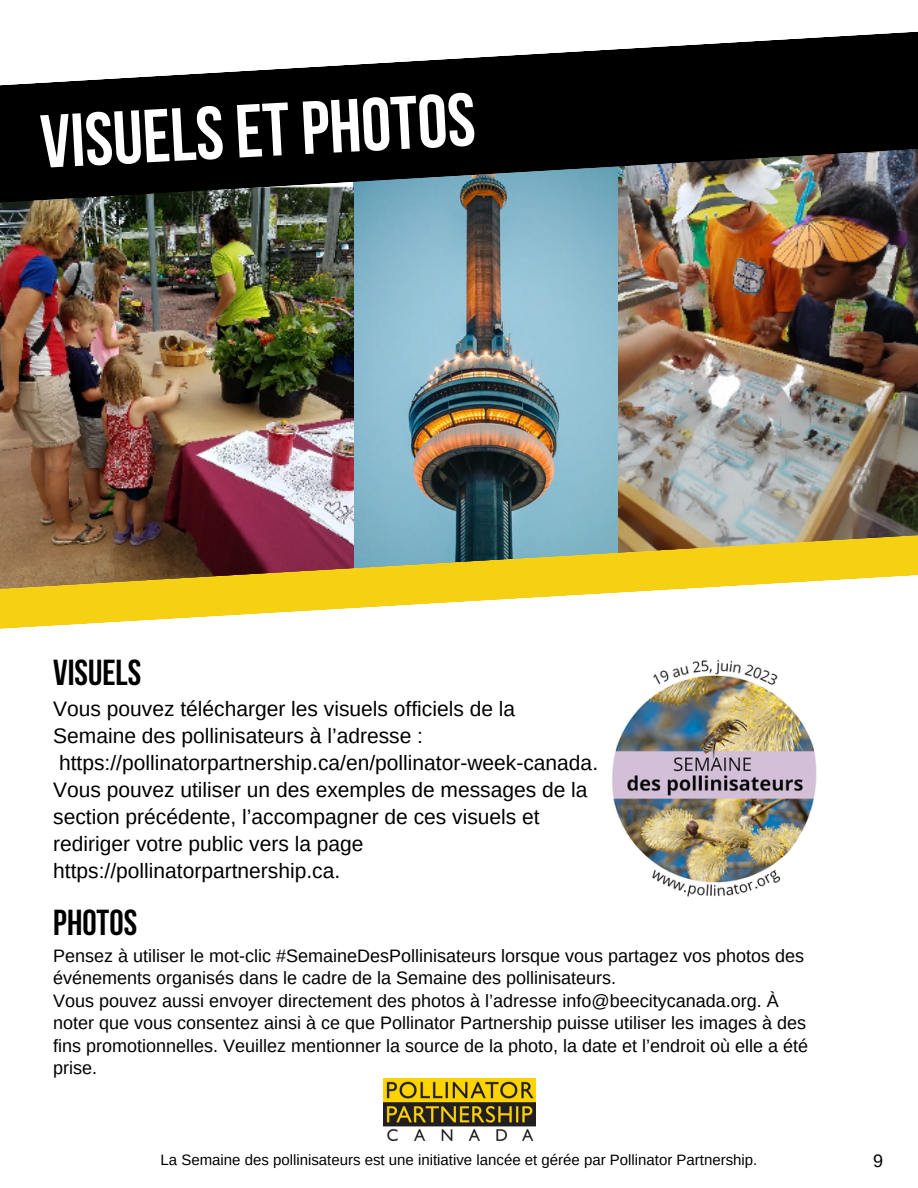
<style>
.page{position:relative;width:918px;height:1188px;background:#fff}
.page>*{position:absolute;margin:0;border:0;box-sizing:border-box;transform-origin:0 0}
.t1{font:700 75px "Bebas Neue";color:#fff}
.t2{font:700 36px "Bebas Neue";color:#000}
.t3{font:21px/27px "Arimo";color:#000}
.t4{font:18px/22.5px "Arimo";color:#000}
.t5{font:15px "Arimo";color:#000}
</style>
<div class="page">
<img style="left:353px;top:208px;width:266px;height:323px">
<img style="left:619px;top:208px;width:299px;height:323px">
<img style="left:0;top:208px;width:353px;height:323px">
<svg style="left:0;top:31px;width:918px;height:177px;fill:#000"></svg>
<svg style="left:0;top:531px;width:918px;height:98px"></svg>
<img style="left:383px;top:1079px;width:152px;height:62px">
<img style="left:612px;top:659px;width:205px;height:238px">
<h1 class="t1" style="left:39px;top:112px;width:437px;rotate:-3deg">VISUELSETPHOTOS</h1>
<h2 class="t2" style="left:53px;top:658px;width:90px">VISUELS</h2>
<p class="t3" style="left:53px;top:695px;width:547px">Vous pouvez télécharger les visuels officiels de la Semaine des pollinisateurs à l’adresse : https://pollinatorpartnership.ca/en/pollinator-week-canada.<br>Vous pouvez utiliser un des exemples de messages de la section précédente, l’accompagner de ces visuels et rediriger votre public vers la page https://pollinatorpartnership.ca.</p>
<h2 class="t2" style="left:53px;top:908px;width:85px">PHOTOS</h2>
<p class="t4" style="left:53px;top:944px;width:756px">Pensez à utiliser le mot-clic #SemaineDesPollinisateurs lorsque vous partagez vos photos des événements organisés dans le cadre de la Semaine des pollinisateurs.<br>Vous pouvez aussi envoyer directement des photos à l’adresse info@beecitycanada.org. À noter que vous consentez ainsi à ce que Pollinator Partnership puisse utiliser les images à des fins promotionnelles. Veuillez mentionner la source de la photo, la date et l’endroit où elle a été prise.</p>
<p class="t5" style="left:161px;top:1151px;width:598px">La Semaine des pollinisateurs est une initiative lancée et gérée par Pollinator Partnership.</p>
<p class="t4" style="left:873px;top:1149px;width:12px">9</p>
</div>
